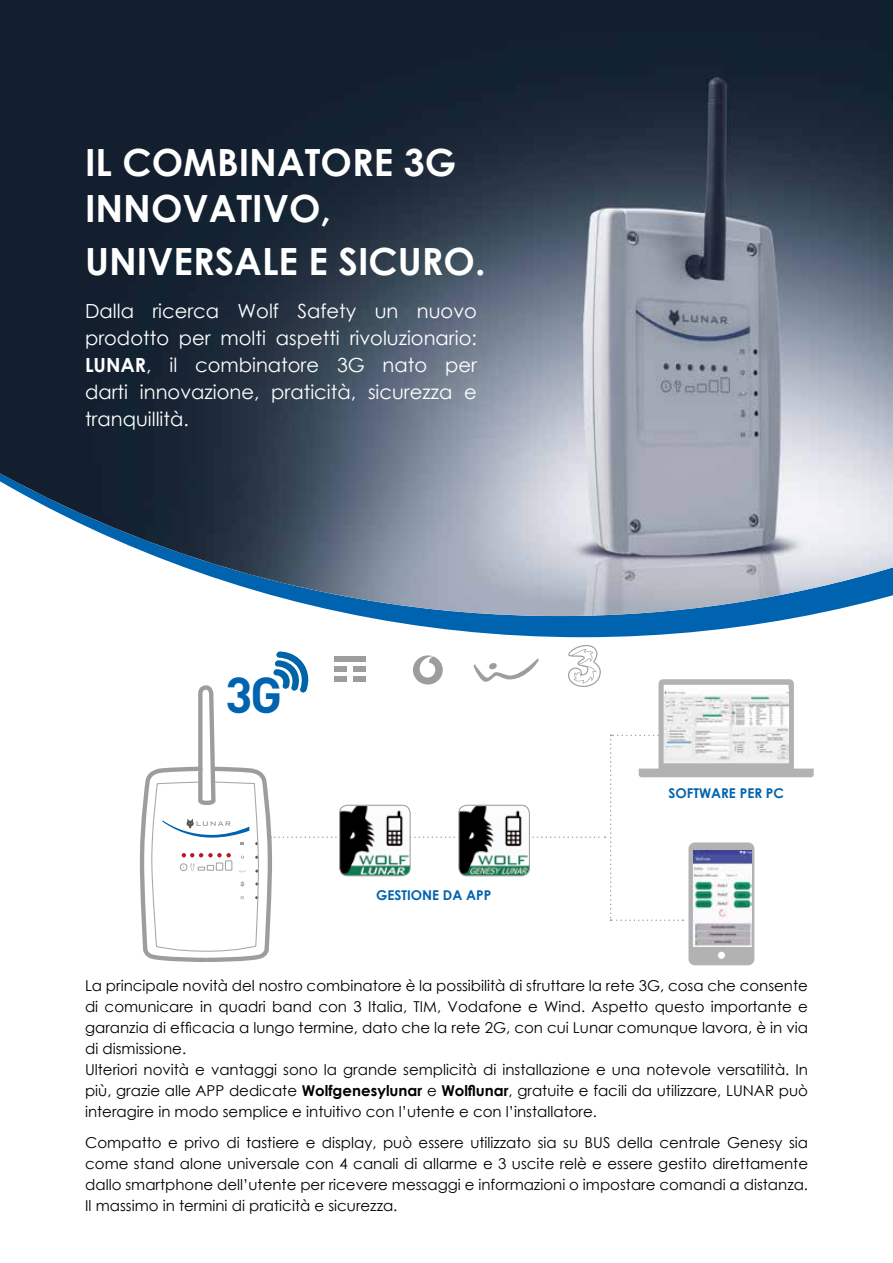
<style>
.page{position:relative;width:893px;height:1263px;background:#fff}
.page>*{position:absolute;margin:0;border:0;box-sizing:border-box;transform-origin:0 0}
.t1{font:700 49.8px "DIN";color:#0063af}
.t2{font:700 37.5px/46.5px "Century Gothic";color:#fff}
.t3{font:19.5px/27px "Century Gothic";color:#fff;text-align:justify}
.t4{font:15px/21px "Century Gothic";color:#000}
.t5{font:700 13.5px "Century Gothic";color:#0063af}
.s1{font-weight:700}
</style>
<div class="page">
<svg style="left:361px;top:616px;width:443px;height:21px;fill:#0063af"></svg>
<img style="left:0;top:0;width:893px;height:616px">
<svg style="left:141px;top:645px;width:673px;height:320px"></svg>
<img style="left:664px;top:689px;width:124px;height:74px">
<h2 class="t2" style="left:85px;top:137px;width:373px">IL COMBINATORE 3G<br>INNOVATIVO,</h2>
<h2 class="t2" style="left:85px;top:236px;width:402px">UNIVERSALE E SICURO.</h2>
<h3 class="t3" style="left:85px;top:297px;width:393px">Dalla ricerca Wolf Safety un nuovo prodotto per molti aspetti rivoluzionario:<br><span class="s1">LUNAR</span>, il combinatore 3G nato per darti innovazione, praticità, sicurezza e tranquillità.</h3>
<h1 class="t1" style="left:225px;top:663px;width:58px">3G</h1>
<p class="t5" style="left:376px;top:884px;width:117px">GESTIONE DA APP</p>
<p class="t5" style="left:668px;top:783px;width:117px">SOFTWARE PER PC</p>
<p class="t4" style="left:85px;top:974px;width:724px">La principale novità del nostro combinatore è la possibilità di sfruttare la rete 3G, cosa che consente di comunicare in quadri band con 3 Italia, TIM, Vodafone e Wind. Aspetto questo importante e garanzia di efficacia a lungo termine, dato che la rete 2G, con cui Lunar comunque lavora, è in via di dismissione.<br>Ulteriori novità e vantaggi sono la grande semplicità di installazione e una notevole versatilità. In più, grazie alle APP dedicate <span class="s1">Wolfgenesylunar</span> e <span class="s1">Wolflunar</span>, gratuite e facili da utilizzare, LUNAR può interagire in modo semplice e intuitivo con l’utente e con l’installatore.</p>
<p class="t4" style="left:85px;top:1132px;width:724px;text-align:justify">Compatto e privo di tastiere e display, può essere utilizzato sia su BUS della centrale Genesy sia come stand alone universale con 4 canali di allarme e 3 uscite relè e essere gestito direttamente dallo smartphone dell’utente per ricevere messaggi e informazioni o impostare comandi a distanza.<br>Il massimo in termini di praticità e sicurezza.</p>
</div>
